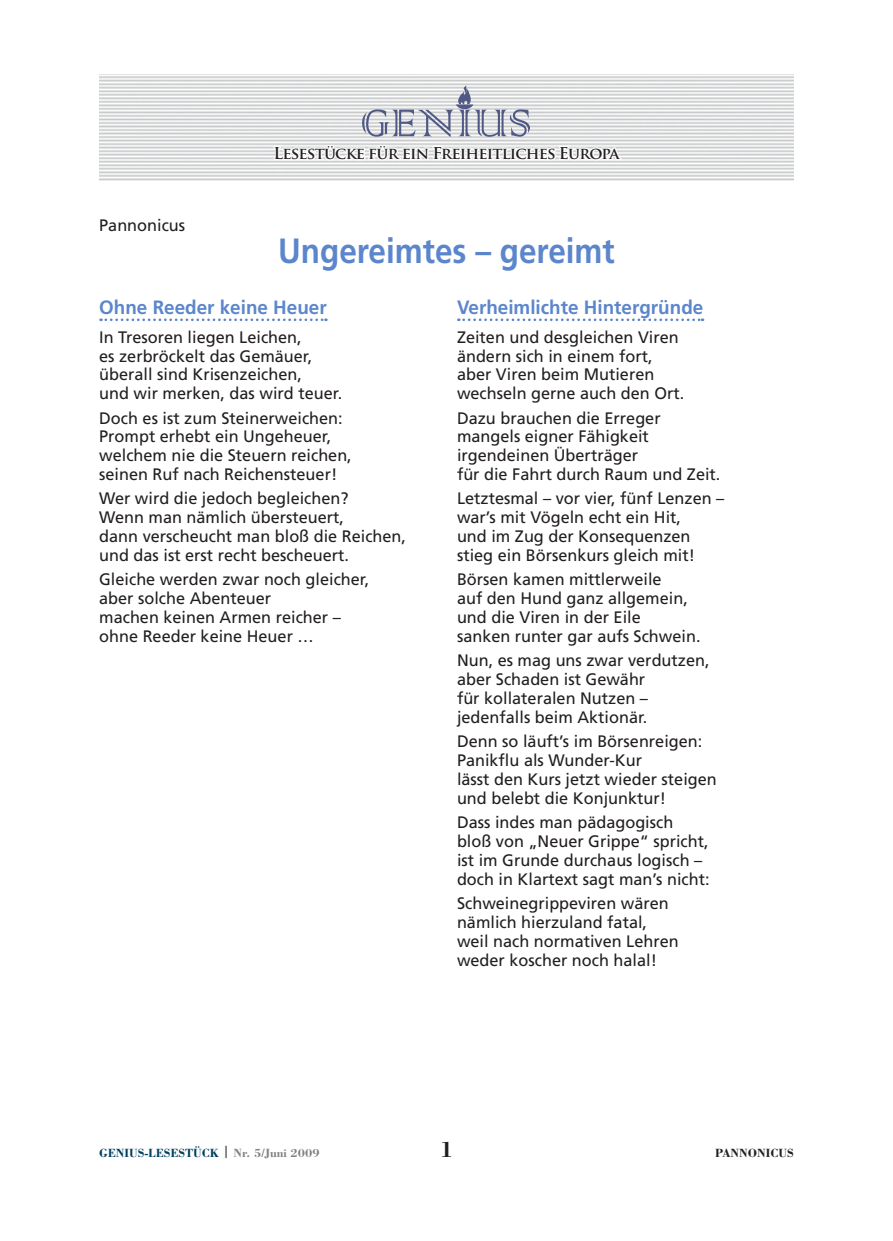
<style>
.page{position:relative;width:893px;height:1241px;background:#fff}
.page>*{position:absolute;margin:0;border:0;box-sizing:border-box;transform-origin:0 0}
.Beitrag_Titel{font:700 35px "Frutiger LT Std";color:#5c86cc;scale:.9 1}
.Fußzeile{font:700 22.75px "Bodoni Std";color:#231f20}
.Zwischentitel{font:700 19.25px "Frutiger LT Std";color:#5c86cc}
.t1{font:16.62px/18.9px "Frutiger LT Std";color:#231f20}
.t2{font:700 15.92px "Trajan Pro";letter-spacing:-.05em;color:#231f20}
.Fußzeile-2{font:700 12.25px "Bodoni Std";color:#004061}
.Fußzeile-3{font:700 12.25px "Bodoni Std";color:#231f20}
.s1{color:#231f20}
.s2{color:#808285}
</style>
<div class="page">
<svg style="left:101px;top:74px;width:602px;height:248px"></svg>
<p class="t1" style="left:99px;top:216px;width:87px">Pannonicus</p>
<p class="t2" style="left:273px;top:143px;width:347px">Lesestücke für ein Freiheitliches Europa</p>
<p class="Beitrag_Titel" style="left:278px;top:230px;width:376px">Ungereimtes – gereimt</p>
<p class="Zwischentitel" style="left:99px;top:295px;width:229px">Ohne Reeder keine Heuer</p>
<p class="t1" style="left:99px;top:327px;width:244px">In Tresoren liegen Leichen,<br>es zerbröckelt das Gemäuer, überall sind Krisenzeichen,<br>und wir merken, das wird teuer.</p>
<p class="t1" style="left:99px;top:408px;width:254px">Doch es ist zum Steinerweichen:<br>Prompt erhebt ein Ungeheuer, welchem nie die Steuern reichen, seinen Ruf nach Reichensteuer!</p>
<p class="t1" style="left:99px;top:489px;width:308px">Wer wird die jedoch begleichen?<br>Wenn man nämlich übersteuert,<br>dann verscheucht man bloß die Reichen, und das ist erst recht bescheuert.</p>
<p class="t1" style="left:99px;top:570px;width:272px">Gleiche werden zwar noch gleicher, aber solche Abenteuer<br>machen keinen Armen reicher – ohne Reeder keine Heuer …</p>
<p class="Zwischentitel" style="left:457px;top:295px;width:248px">Verheimlichte Hintergründe</p>
<p class="t1" style="left:457px;top:327px;width:229px">Zeiten und desgleichen Viren ändern sich in einem fort, aber Viren beim Mutieren wechseln gerne auch den Ort.</p>
<p class="t1" style="left:457px;top:408px;width:265px">Dazu brauchen die Erreger mangels eigner Fähigkeit irgendeinen Überträger<br>für die Fahrt durch Raum und Zeit.</p>
<p class="t1" style="left:457px;top:489px;width:269px">Letztesmal – vor vier, fünf Lenzen – war’s mit Vögeln echt ein Hit,<br>und im Zug der Konsequenzen stieg ein Börsenkurs gleich mit!</p>
<p class="t1" style="left:457px;top:570px;width:245px">Börsen kamen mittlerweile<br>auf den Hund ganz allgemein, und die Viren in der Eile<br>sanken runter gar aufs Schwein.</p>
<p class="t1" style="left:457px;top:651px;width:254px">Nun, es mag uns zwar verdutzen, aber Schaden ist Gewähr<br>für kollateralen Nutzen – jedenfalls beim Aktionär.</p>
<p class="t1" style="left:457px;top:732px;width:261px">Denn so läuft’s im Börsenreigen:<br>Panikflu als Wunder-Kur<br>lässt den Kurs jetzt wieder steigen und belebt die Konjunktur!</p>
<p class="t1" style="left:457px;top:812px;width:254px">Dass indes man pädagogisch bloß von „Neuer Grippe“ spricht, ist im Grunde durchaus logisch – doch in Klartext sagt man’s nicht:</p>
<p class="t1" style="left:457px;top:893px;width:223px">Schweinegrippeviren wären nämlich hierzuland fatal, weil nach normativen Lehren weder koscher noch halal!</p>
<p class="Fußzeile-2" style="left:99px;top:1145px;width:222px">GENIUS-LESESTÜCK <span class="s1">|</span> <span class="s2">Nr. 5/Juni 2009</span></p>
<p class="Fußzeile" style="left:440px;top:1135px;width:15px">1</p>
<p class="Fußzeile-3" style="left:715px;top:1145px;width:80px">PANNONICUS</p>
</div>
